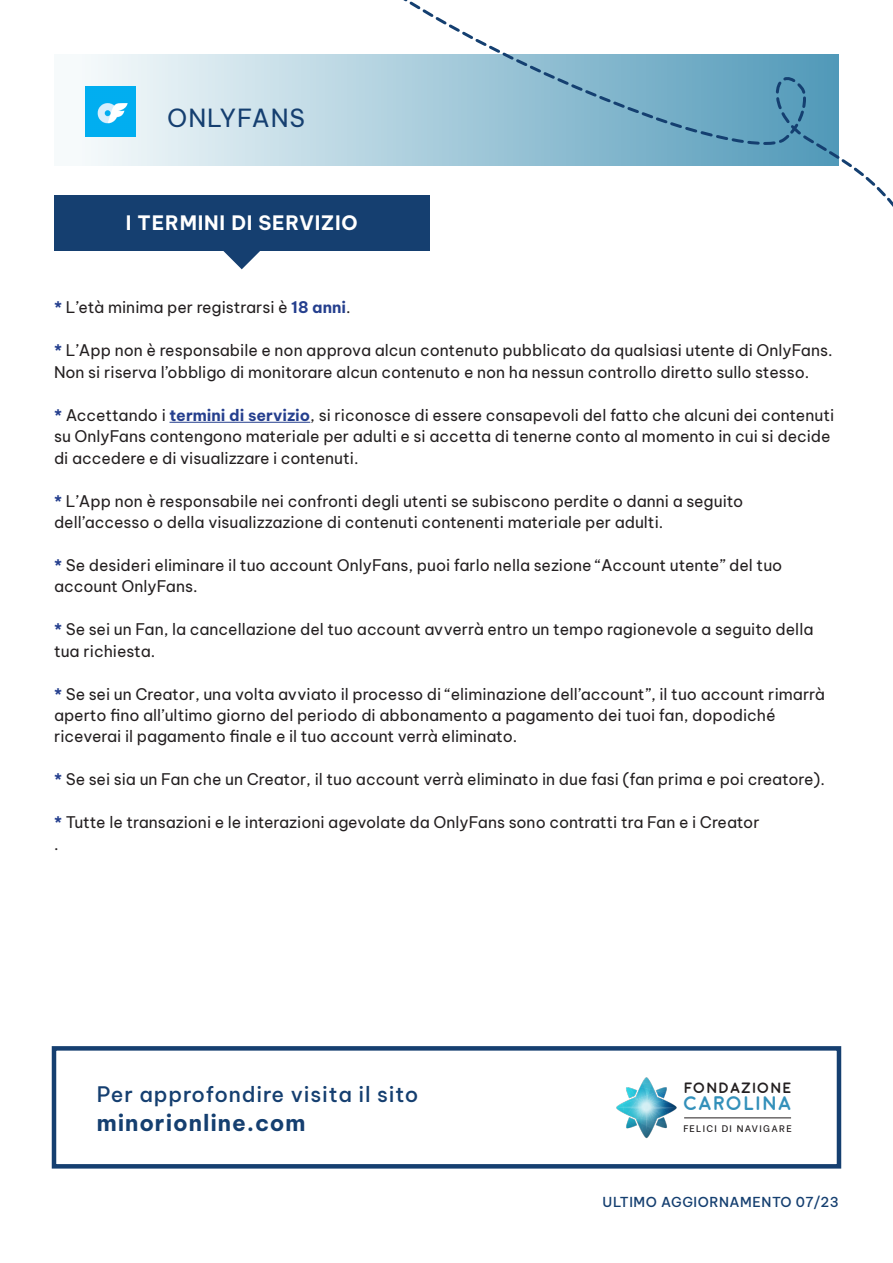
<style>
.page{position:relative;width:893px;height:1263px;background:#fff}
.page>*{position:absolute;margin:0;border:0;box-sizing:border-box;transform-origin:0 0}
.t1{font:24.45px "Be Vietnam Pro";letter-spacing:.04em;color:#153f70}
.t2{font:700 22.35px "Be Vietnam Pro";letter-spacing:.04em;color:#153f70}
.t3{font:500 21px "Be Vietnam Pro";letter-spacing:.04em;color:#153f70}
.t4{font:700 19.65px "Moon";letter-spacing:.08em;color:#3390ba}
.t5{font:700 19.5px "Be Vietnam Pro";letter-spacing:.04em;color:#fff}
.TESTO{font:15.75px/21.5px "Be Vietnam Pro";color:#231f20}
.t6{font:700 15px "Moon";letter-spacing:.08em;color:#231f20}
.t7{font:500 13.5px "Be Vietnam Pro";letter-spacing:.04em;color:#153f70}
.t8{font:500 9.45px "Be Vietnam";letter-spacing:.14em;color:#231f20}
.s1{font-weight:700;color:#253f8e}
</style>
<div class="page">
<div style="left:54px;top:54px;width:785px;height:112px;background:#eaf3f6"></div>
<hr style="left:169px;top:422px;width:141px;height:1px;background:#253f8e">
<svg style="left:193px;top:0;width:700px;height:251px"></svg>
<img style="left:616px;top:1077px;width:61px;height:61px">
<hr style="left:684px;top:1117px;width:107px;height:1px;background:#231f20">
<div style="left:52px;top:1046px;width:789px;height:122px;border:4px solid #153f70"></div>
<img style="left:86px;top:86px;width:50px;height:51px">
<svg style="left:223px;top:251px;width:37px;height:18px"></svg>
<div style="left:54px;top:196px;width:375px;height:55px;background:#153f70"></div>
<p class="t1" style="left:167px;top:98px;width:140px">ONLYFANS</p>
<p class="t5" style="left:126px;top:206px;width:233px">I TERMINI DI SERVIZIO</p>
<p class="TESTO" style="left:54px;top:295px;width:298px"><span class="s1">*</span> L’età minima per registrarsi è <span class="s1">18 anni</span>.</p>
<p class="TESTO" style="left:54px;top:338px;width:780px"><span class="s1">*</span> L’App non è responsabile e non approva alcun contenuto pubblicato da qualsiasi utente di OnlyFans.<br>Non si riserva l’obbligo di monitorare alcun contenuto e non ha nessun controllo diretto sullo stesso.</p>
<p class="TESTO" style="left:54px;top:403px;width:782px"><span class="s1">*</span> Accettando i <span class="s1">termini di servizio</span>, si riconosce di essere consapevoli del fatto che alcuni dei contenuti su OnlyFans contengono materiale per adulti e si accetta di tenerne conto al momento in cui si decide di accedere e di visualizzare i contenuti.</p>
<p class="TESTO" style="left:54px;top:488px;width:691px"><span class="s1">*</span> L’App non è responsabile nei confronti degli utenti se subiscono perdite o danni a seguito dell’accesso o della visualizzazione di contenuti contenenti materiale per adulti.</p>
<p class="TESTO" style="left:54px;top:553px;width:730px"><span class="s1">*</span> Se desideri eliminare il tuo account OnlyFans, puoi farlo nella sezione “Account utente” del tuo account OnlyFans.</p>
<p class="TESTO" style="left:54px;top:617px;width:761px"><span class="s1">*</span> Se sei un Fan, la cancellazione del tuo account avverrà entro un tempo ragionevole a seguito della tua richiesta.</p>
<p class="TESTO" style="left:54px;top:681px;width:772px"><span class="s1">*</span> Se sei un Creator, una volta avviato il processo di “eliminazione dell’account”, il tuo account rimarrà aperto fino all’ultimo giorno del periodo di abbonamento a pagamento dei tuoi fan, dopodiché riceverai il pagamento finale e il tuo account verrà eliminato.</p>
<p class="TESTO" style="left:54px;top:767px;width:772px"><span class="s1">*</span> Se sei sia un Fan che un Creator, il tuo account verrà eliminato in due fasi (fan prima e poi creatore).</p>
<p class="TESTO" style="left:54px;top:810px;width:707px"><span class="s1">*</span> Tutte le transazioni e le interazioni agevolate da OnlyFans sono contratti tra Fan e i Creator</p>
<p class="TESTO" style="left:54px;top:832px;width:6px">.</p>
<p class="t3" style="left:97px;top:1076px;width:323px">Per approfondire visita il sito</p>
<p class="t2" style="left:97px;top:1104px;width:210px">minorionline.com</p>
<p class="t6" style="left:684px;top:1080px;width:109px">FONDAZIONE</p>
<p class="t4" style="left:684px;top:1093px;width:109px">CAROLINA</p>
<p class="t8" style="left:683px;top:1121px;width:110px">FELICI DI NAVIGARE</p>
<p class="t7" style="left:603px;top:1191px;width:238px">ULTIMO AGGIORNAMENTO 07/23</p>
</div>
